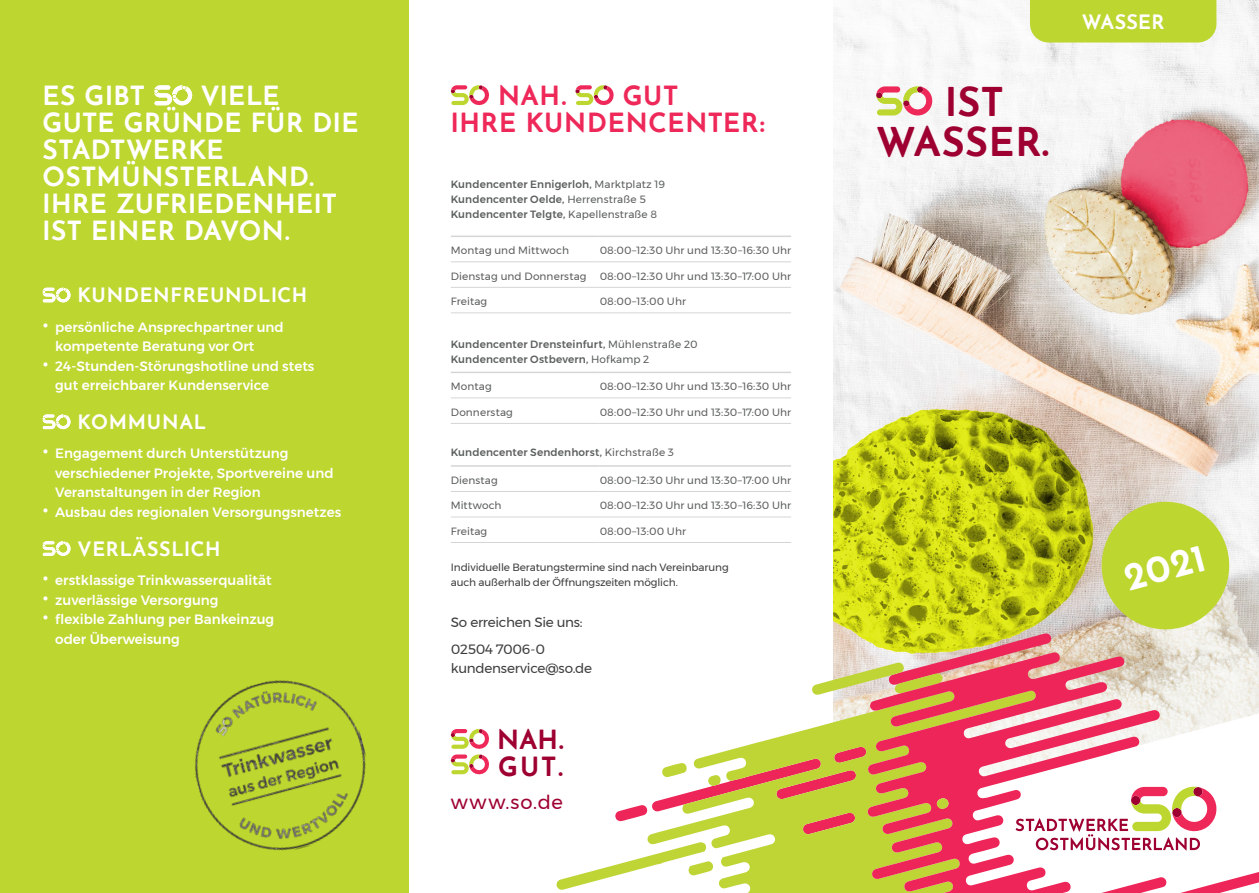
<style>
.page{position:relative;width:1259px;height:893px;background:#fff}
.page>*{position:absolute;margin:0;border:0;box-sizing:border-box;transform-origin:0 0}
.t1{font:700 40.5px/40.5px "Stadtwerke";color:#9e0131;text-align:center}
.t2{font:700 39px "Stadtwerke";color:#fff}
.t3{font:700 27px/27px "Stadtwerke";color:#fff}
.t4{font:700 27px/27px "Stadtwerke";letter-spacing:.01em;color:#ee2858}
.t5{font:700 27px/27px "Stadtwerke";letter-spacing:.015em;color:#9e0131}
.t6{font:700 20.25px "Stadtwerke";letter-spacing:.015em;color:#fff}
.t7{font:19.5px "Montserrat";letter-spacing:.065em;color:#9e0131}
.t8{font:500 13.5px/19.5px "Montserrat";color:#fff}
.t9{font:13.5px/27px "Montserrat";letter-spacing:-.02em;color:#3e3e3f}
.t10{font:10.5px "Montserrat";letter-spacing:.01em;color:#5c5f5f}
.t11{font:500 10.5px/15px "Montserrat";letter-spacing:.015em;color:#5c5f5f}
.t12{font:10.5px/15px "Montserrat";letter-spacing:-.01em;color:#3e3e3f}
.s1{font-weight:400;font-size:24px}
.s2{font-weight:400}
</style>
<div class="page">
<img style="left:833px;top:0;width:426px;height:713px">
<div style="left:0;top:0;width:408px;height:893px;background:#bed630"></div>
<div style="left:1030px;top:0;width:186px;height:43px;background:#bed630"></div>
<img style="left:194px;top:680px;width:172px;height:171px">
<svg style="left:1160px;top:713px;width:98px;height:138px"></svg>
<svg style="left:1160px;top:872px;width:99px;height:21px"></svg>
<svg style="left:812px;top:633px;width:239px;height:57px"></svg>
<svg style="left:556px;top:856px;width:91px;height:34px"></svg>
<svg style="left:615px;top:805px;width:32px;height:17px"></svg>
<svg style="left:647px;top:690px;width:220px;height:203px"></svg>
<svg style="left:867px;top:652px;width:293px;height:241px"></svg>
<div style="left:937px;top:798px;width:11px;height:11px;background:#bfd536;border-radius:5px"></div>
<svg style="left:1015px;top:787px;width:201px;height:63px"></svg>
<svg style="left:154px;top:85px;width:38px;height:20px"></svg>
<svg style="left:43px;top:288px;width:27px;height:14px"></svg>
<svg style="left:43px;top:414px;width:27px;height:15px"></svg>
<svg style="left:43px;top:541px;width:27px;height:15px"></svg>
<svg style="left:451px;top:85px;width:38px;height:20px"></svg>
<svg style="left:575px;top:85px;width:38px;height:20px"></svg>
<svg style="left:451px;top:729px;width:38px;height:45px"></svg>
<svg style="left:876px;top:86px;width:56px;height:30px"></svg>
<hr style="left:451px;top:517px;width:149px;height:1px;background:#d4d6d5">
<hr style="left:600px;top:517px;width:191px;height:1px;background:#d4d6d5">
<hr style="left:451px;top:542px;width:149px;height:1px;background:#d4d6d5">
<hr style="left:600px;top:542px;width:191px;height:1px;background:#d4d6d5">
<hr style="left:451px;top:491px;width:149px;height:1px;background:#d4d6d5">
<hr style="left:600px;top:491px;width:191px;height:1px;background:#d4d6d5">
<hr style="left:451px;top:465px;width:149px;height:2px;background:#d4d6d5">
<hr style="left:600px;top:465px;width:191px;height:2px;background:#d4d6d5">
<hr style="left:451px;top:312px;width:149px;height:1px;background:#d4d6d5">
<hr style="left:600px;top:312px;width:191px;height:1px;background:#d4d6d5">
<hr style="left:451px;top:423px;width:149px;height:1px;background:#d4d6d5">
<hr style="left:600px;top:423px;width:191px;height:1px;background:#d4d6d5">
<hr style="left:451px;top:287px;width:149px;height:1px;background:#d4d6d5">
<hr style="left:600px;top:287px;width:191px;height:1px;background:#d4d6d5">
<hr style="left:451px;top:261px;width:149px;height:1px;background:#d4d6d5">
<hr style="left:600px;top:261px;width:191px;height:1px;background:#d4d6d5">
<hr style="left:451px;top:236px;width:149px;height:1px;background:#d4d6d5">
<hr style="left:600px;top:236px;width:191px;height:1px;background:#d4d6d5">
<hr style="left:451px;top:372px;width:149px;height:1px;background:#d4d6d5">
<hr style="left:600px;top:372px;width:191px;height:1px;background:#d4d6d5">
<hr style="left:451px;top:397px;width:149px;height:1px;background:#d4d6d5">
<hr style="left:600px;top:397px;width:191px;height:1px;background:#d4d6d5">
<svg style="left:1094px;top:495px;width:142px;height:141px;background:#cad76a"></svg>
<h3 class="t3" style="left:43px;top:79px;width:105px">ES GIBT</h3>
<h3 class="t3" style="left:43px;top:79px;width:318px;text-indent:158px">VIELE<br>GUTE GRÜNDE FÜR DIE<br>STADTWERKE<br>OSTMÜNSTERLAND.<br>IHRE ZUFRIEDENHEIT<br>IST EINER DAVON.</h3>
<h3 class="t6" style="left:78px;top:278px;width:232px">KUNDENFREUNDLICH</h3>
<p class="t8" style="left:55px;top:317px;width:230px;text-indent:-13px"><span class="s1">•</span> persönliche Ansprechpartner und kompetente Beratung vor Ort</p>
<p class="t8" style="left:55px;top:356px;width:261px;text-indent:-13px"><span class="s1">•</span> 24-Stunden-Störungshotline und stets gut erreichbarer Kundenservice</p>
<h3 class="t6" style="left:78px;top:405px;width:130px">KOMMUNAL</h3>
<p class="t8" style="left:55px;top:444px;width:280px;text-indent:-13px"><span class="s1">•</span> Engagement durch Unterstützung verschiedener Projekte, Sportvereine und<br>Veranstaltungen in der Region</p>
<p class="t8" style="left:43px;top:502px;width:300px"><span class="s1">•</span> Ausbau des regionalen Versorgungsnetzes</p>
<h3 class="t6" style="left:78px;top:532px;width:145px">VERLÄSSLICH</h3>
<p class="t8" style="left:43px;top:570px;width:231px"><span class="s1">•</span> erstklassige Trinkwasserqualität</p>
<p class="t8" style="left:43px;top:590px;width:178px"><span class="s1">•</span> zuverlässige Versorgung</p>
<p class="t8" style="left:55px;top:609px;width:220px;text-indent:-13px"><span class="s1">•</span> flexible Zahlung per Bankeinzug oder Überweisung</p>
<h3 class="t4" style="left:498px;top:79px;width:70px">NAH.</h3>
<h3 class="t4" style="left:451px;top:79px;width:315px;text-indent:172px">GUT<br>IHRE KUNDENCENTER:</h3>
<p class="t11" style="left:451px;top:176px;width:216px">Kundencenter Ennigerloh, <span class="s2">Marktplatz 19<br></span>Kundencenter Oelde, <span class="s2">Herrenstraße 5<br></span>Kundencenter Telgte, <span class="s2">Kapellenstraße 8</span></p>
<p class="t10" style="left:451px;top:243px;width:120px">Montag und Mittwoch</p>
<p class="t10" style="left:600px;top:243px;width:193px">08:00–12:30 Uhr und 13:30–16:30 Uhr</p>
<p class="t10" style="left:451px;top:268px;width:342px">Dienstag und Donnerstag 08:00–12:30 Uhr und 13:30–17:00 Uhr</p>
<p class="t10" style="left:451px;top:293px;width:38px">Freitag</p>
<p class="t10" style="left:600px;top:293px;width:88px">08:00–13:00 Uhr</p>
<p class="t11" style="left:451px;top:336px;width:248px">Kundencenter Drensteinfurt, <span class="s2">Mühlenstraße 20<br></span>Kundencenter Ostbevern, <span class="s2">Hofkamp 2</span></p>
<p class="t10" style="left:451px;top:379px;width:42px">Montag</p>
<p class="t10" style="left:600px;top:379px;width:193px">08:00–12:30 Uhr und 13:30–16:30 Uhr</p>
<p class="t10" style="left:451px;top:404px;width:64px">Donnerstag</p>
<p class="t10" style="left:600px;top:404px;width:193px">08:00–12:30 Uhr und 13:30–17:00 Uhr</p>
<p class="t11" style="left:451px;top:445px;width:225px">Kundencenter Sendenhorst, <span class="s2">Kirchstraße 3</span></p>
<p class="t10" style="left:451px;top:472px;width:49px">Dienstag</p>
<p class="t10" style="left:600px;top:472px;width:193px">08:00–12:30 Uhr und 13:30–17:00 Uhr</p>
<p class="t10" style="left:451px;top:498px;width:52px">Mittwoch</p>
<p class="t10" style="left:600px;top:498px;width:193px">08:00–12:30 Uhr und 13:30–16:30 Uhr</p>
<p class="t10" style="left:451px;top:523px;width:38px">Freitag</p>
<p class="t10" style="left:600px;top:523px;width:88px">08:00–13:00 Uhr</p>
<p class="t12" style="left:451px;top:560px;width:279px">Individuelle Beratungstermine sind nach Vereinbarung auch außerhalb der Öffnungszeiten möglich.</p>
<p class="t9" style="left:451px;top:608px;width:133px">So erreichen Sie uns:<br>02504 7006-0</p>
<p class="t9" style="left:451px;top:655px;width:143px">kundenservice@so.de</p>
<h3 class="t5" style="left:497px;top:723px;width:68px">NAH.<br>GUT.</h3>
<h3 class="t7" style="left:451px;top:787px;width:114px">www.so.de</h3>
<h1 class="t1" style="left:876px;top:76px;width:174px">IST<br>WASSER.</h1>
<h3 class="t6" style="left:1082px;top:5px;width:84px">WASSER</h3>
<h2 class="t2" style="left:1116px;top:546px;width:84px;rotate:-15deg">2021</h2>
</div>
